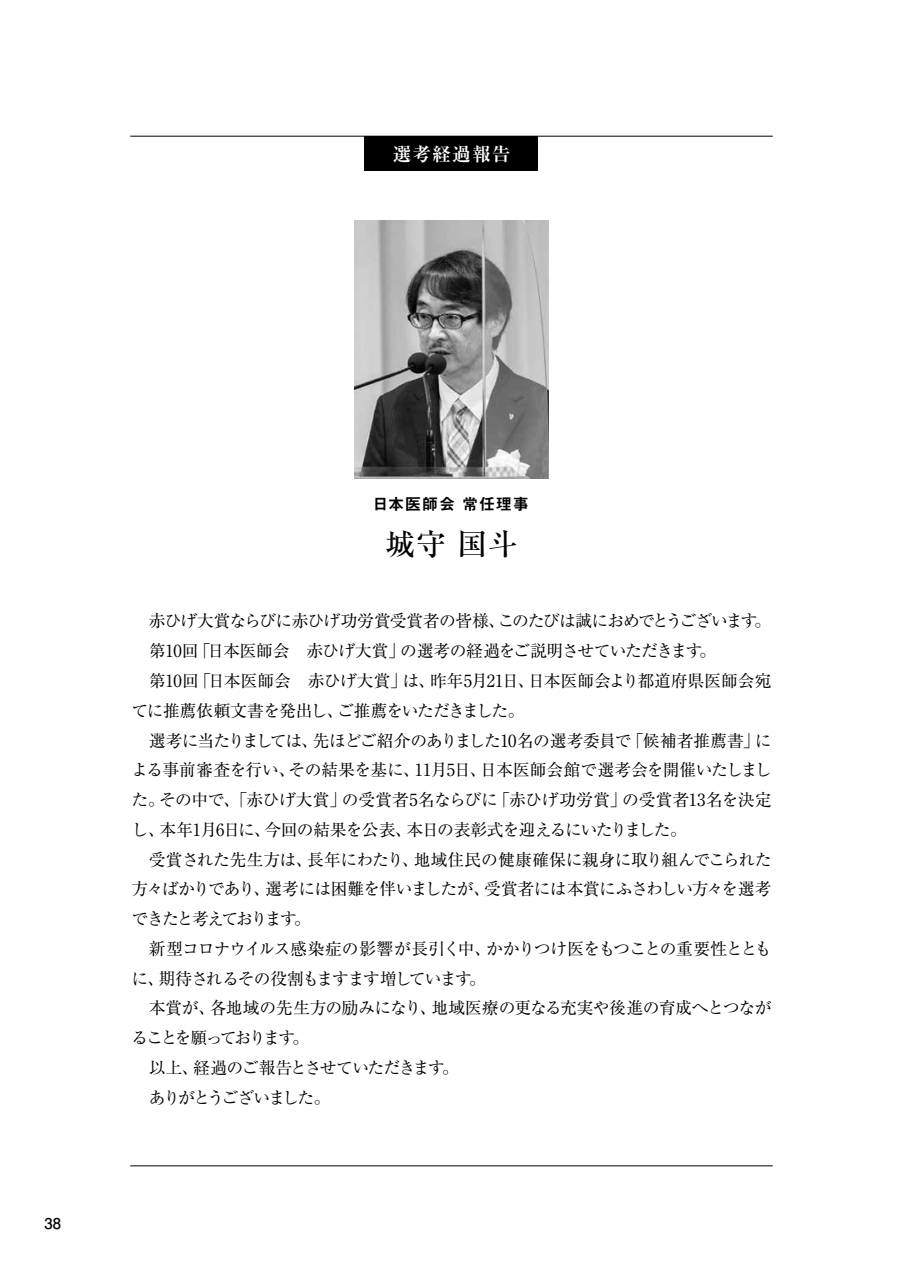
<style>
.page{position:relative;width:903px;height:1275px;background:#fff}
.page>*{position:absolute;margin:0;border:0;box-sizing:border-box;transform-origin:0 0}
.t1{font:500 29.75px "Ryumin Pro";color:#000}
.t2{font:700 18.55px "Ryumin Pro";letter-spacing:.07em;color:#fff}
.t3{font:16.8px "Ryumin Pro";letter-spacing:-.035em;color:#000}
.t4{font:16.8px "Ryumin Pro";letter-spacing:-.01em;color:#000}
.t5{font:16.8px "Ryumin Pro";letter-spacing:-.005em;color:#000}
.t6{font:16.8px "Ryumin Pro";letter-spacing:-.055em;color:#000}
.t7{font:16.8px "Ryumin Pro";letter-spacing:-.08em;color:#000}
.t8{font:16.8px "Ryumin Pro";letter-spacing:-.065em;color:#000}
.t9{font:16.8px "Ryumin Pro";letter-spacing:-.11em;color:#000}
.t10{font:16.8px "Ryumin Pro";letter-spacing:-.12em;color:#000}
.t11{font:16.8px "Ryumin Pro";letter-spacing:-.115em;color:#000}
.t12{font:16.1px "Midashi Go Pro MB31";letter-spacing:.05em;color:#000}
.t13{font:700 14.88px "Futo Go B101 Pro";color:#000}
</style>
<div class="page">
<hr style="left:130px;top:136px;width:643px;height:1px;background:#000">
<hr style="left:130px;top:1165px;width:643px;height:1px;background:#000">
<div style="left:365px;top:136px;width:173px;height:35px;background:#000"></div>
<img style="left:355px;top:221px;width:193px;height:258px">
<p class="t2" style="left:392px;top:139px;width:120px">選考経過報告</p>
<p class="t13" style="left:45px;top:1211px;width:18px">38</p>
<p class="t12" style="left:373px;top:491px;width:158px">日本医師会 常任理事</p>
<h1 class="t1" style="left:385px;top:520px;width:133px">城守 国斗</h1>
<p class="t3" style="left:149px;top:608px;width:624px">赤ひげ大賞ならびに赤ひげ功労賞受賞者の皆様、このたびは誠におめでとうございます。</p>
<p class="t3" style="left:149px;top:638px;width:569px">第10回「日本医師会　赤ひげ大賞」の選考の経過をご説明させていただきます。</p>
<p class="t4" style="left:149px;top:667px;width:624px">第10回「日本医師会　赤ひげ大賞」は、昨年5月21日、日本医師会より都道府県医師会宛</p>
<p class="t3" style="left:131px;top:697px;width:394px">てに推薦依頼文書を発出し、ご推薦をいただきました。</p>
<p class="t3" style="left:149px;top:727px;width:624px">選考に当たりましては、先ほどご紹介のありました10名の選考委員で「候補者推薦書」に</p>
<p class="t3" style="left:131px;top:757px;width:641px">よる事前審査を行い、その結果を基に、11月5日、日本医師会館で選考会を開催いたしまし</p>
<p class="t5" style="left:131px;top:786px;width:641px">た。その中で、「赤ひげ大賞」の受賞者5名ならびに「赤ひげ功労賞」の受賞者13名を決定</p>
<p class="t6" style="left:131px;top:816px;width:557px">し、本年1月6日に、今回の結果を公表、本日の表彰式を迎えるにいたりました。</p>
<p class="t3" style="left:149px;top:846px;width:624px">受賞された先生方は、長年にわたり、地域住民の健康確保に親身に取り組んでこられた</p>
<p class="t3" style="left:131px;top:876px;width:641px">方々ばかりであり、選考には困難を伴いましたが、受賞者には本賞にふさわしい方々を選考</p>
<p class="t9" style="left:131px;top:906px;width:181px">できたと考えております。</p>
<p class="t3" style="left:149px;top:935px;width:624px">新型コロナウイルス感染症の影響が長引く中、かかりつけ医をもつことの重要性ととも</p>
<p class="t7" style="left:131px;top:965px;width:356px">に、期待されるその役割もますます増しています。</p>
<p class="t3" style="left:149px;top:995px;width:624px">本賞が、各地域の先生方の励みになり、地域医療の更なる充実や後進の育成へとつなが</p>
<p class="t10" style="left:131px;top:1025px;width:179px">ることを願っております。</p>
<p class="t8" style="left:149px;top:1054px;width:311px">以上、経過のご報告とさせていただきます。</p>
<p class="t11" style="left:149px;top:1084px;width:183px">ありがとうございました。</p>
</div>
